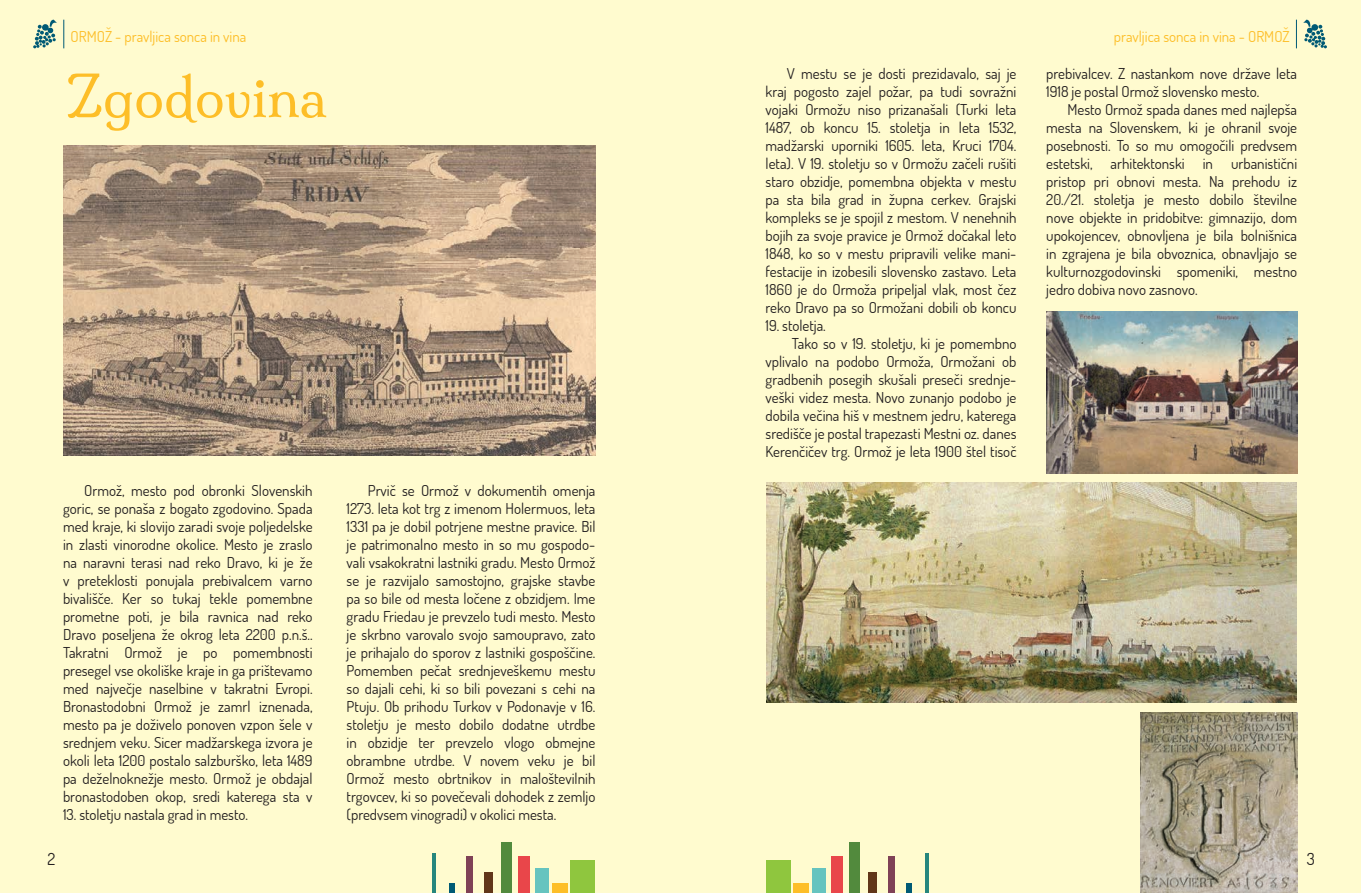
<style>
.page{position:relative;width:1361px;height:893px;background:#fffbcf}
.page>*{position:absolute;margin:0;border:0;box-sizing:border-box;transform-origin:0 0}
.t1{font:54px "Milonga";color:#fdbe28}
.t2{font:16.5px "Dosis";color:#231f20}
.t3{font:15px/18px "Dosis";color:#231f20;text-align:justify}
.t4{font:15px "Dosis";color:#fdbe28}
</style>
<div class="page">
<svg style="left:63px;top:20px;width:1px;height:28px"></svg>
<svg style="left:1296px;top:20px;width:1px;height:28px"></svg>
<svg style="left:33px;top:20px;width:24px;height:28px"></svg>
<svg style="left:1303px;top:20px;width:24px;height:28px"></svg>
<div style="left:552px;top:883px;width:16px;height:10px;background:#fdbe28"></div>
<div style="left:535px;top:869px;width:14px;height:24px;background:#66c4bf"></div>
<div style="left:518px;top:856px;width:12px;height:37px;background:#e9464a"></div>
<div style="left:501px;top:842px;width:10px;height:51px;background:#528a3d"></div>
<div style="left:484px;top:873px;width:8px;height:20px;background:#613619"></div>
<div style="left:466px;top:856px;width:7px;height:37px;background:#7f4156"></div>
<div style="left:449px;top:883px;width:5px;height:10px;background:#005a75"></div>
<hr style="left:432px;top:853px;width:4px;height:40px;background:#26867d">
<div style="left:570px;top:861px;width:25px;height:32px;background:#8fc63e"></div>
<div style="left:793px;top:883px;width:15px;height:10px;background:#fdbe28"></div>
<div style="left:812px;top:869px;width:14px;height:24px;background:#66c4bf"></div>
<div style="left:831px;top:856px;width:12px;height:37px;background:#e9464a"></div>
<div style="left:850px;top:842px;width:10px;height:51px;background:#528a3d"></div>
<div style="left:868px;top:873px;width:9px;height:20px;background:#613619"></div>
<div style="left:887px;top:856px;width:7px;height:37px;background:#7f4156"></div>
<div style="left:906px;top:883px;width:5px;height:10px;background:#005a75"></div>
<hr style="left:925px;top:853px;width:3px;height:40px;background:#26867d">
<div style="left:765px;top:861px;width:25px;height:32px;background:#8fc63e"></div>
<img style="left:63px;top:146px;width:532px;height:310px">
<img style="left:767px;top:483px;width:529px;height:220px">
<img style="left:1046px;top:311px;width:251px;height:162px">
<img style="left:1140px;top:712px;width:157px;height:181px">
<p class="t4" style="left:71px;top:26px;width:177px">ORMOŽ - pravljica sonca in vina</p>
<p class="t4" style="left:1114px;top:26px;width:177px">pravljica sonca in vina - ORMOŽ</p>
<h1 class="t1" style="left:66px;top:64px;width:262px">Zgodovina</h1>
<p class="t3" style="left:765px;top:64px;width:252px;text-indent:21px">V mestu se je dosti prezidavalo, saj je kraj pogosto zajel požar, pa tudi sovražni vojaki Ormožu niso prizanašali (Turki leta 1487, ob koncu 15. stoletja in leta 1532, madžarski uporniki 1605. leta, Kruci 1704. leta). V 19. stoletju so v Ormožu začeli rušiti staro obzidje, pomembna objekta v mestu pa sta bila grad in župna cerkev. Grajski kompleks se je spojil z mestom. V nenehnih bojih za svoje pravice je Ormož dočakal leto 1848, ko so v mestu pripravili velike mani&shy;festacije in izobesili slovensko zastavo. Leta 1860 je do Ormoža pripeljal vlak, most čez reko Dravo pa so Ormožani dobili ob koncu</p>
<p class="t3" style="left:765px;top:316px;width:62px">19. stoletja.</p>
<p class="t3" style="left:792px;top:334px;width:226px">Tako so v 19. stoletju, ki je pomembno</p>
<p class="t3" style="left:765px;top:352px;width:252px">vplivalo na podobo Ormoža, Ormožani ob</p>
<p class="t3" style="left:765px;top:370px;width:252px">gradbenih posegih skušali preseči srednje-</p>
<p class="t3" style="left:765px;top:388px;width:252px">veški videz mesta. Novo zunanjo podobo je</p>
<p class="t3" style="left:765px;top:406px;width:252px">dobila večina hiš v mestnem jedru, katerega</p>
<p class="t3" style="left:765px;top:424px;width:252px">središče je postal trapezasti Mestni oz. danes</p>
<p class="t3" style="left:765px;top:442px;width:252px">Kerenčičev trg. Ormož je leta 1900 štel tisoč</p>
<p class="t3" style="left:1046px;top:64px;width:252px">prebivalcev. Z nastankom nove države leta<br>1918 je postal Ormož slovensko mesto.</p>
<p class="t3" style="left:1046px;top:100px;width:252px;text-indent:21px">Mesto Ormož spada danes med najlepša mesta na Slovenskem, ki je ohranil svoje posebnosti. To so mu omogočili predvsem estetski, arhitektonski in urbanistični pristop pri obnovi mesta. Na prehodu iz 20./21. stoletja je mesto dobilo številne nove objekte in pridobitve: gimnazijo, dom upokojencev, obnovljena je bila bolnišnica in zgrajena je bila obvoznica, obnavljajo se kulturnozgodovinski spomeniki, mestno jedro dobiva novo zasnovo.</p>
<p class="t3" style="left:63px;top:481px;width:251px;text-indent:21px">Ormož, mesto pod obronki Slovenskih goric, se ponaša z bogato zgodovino. Spada med kraje, ki slovijo zaradi svoje poljedelske in zlasti vinorodne okolice. Mesto je zraslo na naravni terasi nad reko Dravo, ki je že v preteklosti ponujala prebivalcem varno bivališče. Ker so tukaj tekle pomembne prometne poti, je bila ravnica nad reko Dravo poseljena že okrog leta 2200 p.n.š..<br>Takratni Ormož je po pomembnosti presegel vse okoliške kraje in ga prištevamo med največje naselbine v takratni Evropi.<br>Bronastodobni Ormož je zamrl iznenada, mesto pa je doživelo ponoven vzpon šele v srednjem veku. Sicer madžarskega izvora je okoli leta 1200 postalo salzburško, leta 1489 pa deželnoknežje mesto. Ormož je obdajal bronastodoben okop, sredi katerega sta v</p>
<p class="t3" style="left:63px;top:805px;width:186px">13. stoletju nastala grad in mesto.</p>
<p class="t3" style="left:347px;top:481px;width:250px;text-indent:21px">Prvič se Ormož v dokumentih omenja 1273. leta kot trg z imenom Holermuos, leta 1331 pa je dobil potrjene mestne pravice. Bil je patrimonalno mesto in so mu gospodo&shy;vali vsakokratni lastniki gradu. Mesto Ormož se je razvijalo samostojno, grajske stavbe pa so bile od mesta ločene z obzidjem. Ime gradu Friedau je prevzelo tudi mesto. Mesto je skrbno varovalo svojo samoupravo, zato je prihajalo do sporov z lastniki gospoščine.<br>Pomemben pečat srednjeveškemu mestu so dajali cehi, ki so bili povezani s cehi na Ptuju. Ob prihodu Turkov v Podonavje v 16. stoletju je mesto dobilo dodatne utrdbe in obzidje ter prevzelo vlogo obmejne obrambne utrdbe. V novem veku je bil Ormož mesto obrtnikov in maloštevilnih trgovcev, ki so povečevali dohodek z zemljo (predvsem vinogradi) v okolici mesta.</p>
<p class="t2" style="left:47px;top:848px;width:9px">2</p>
<p class="t2" style="left:1306px;top:848px;width:10px">3</p>
</div>
